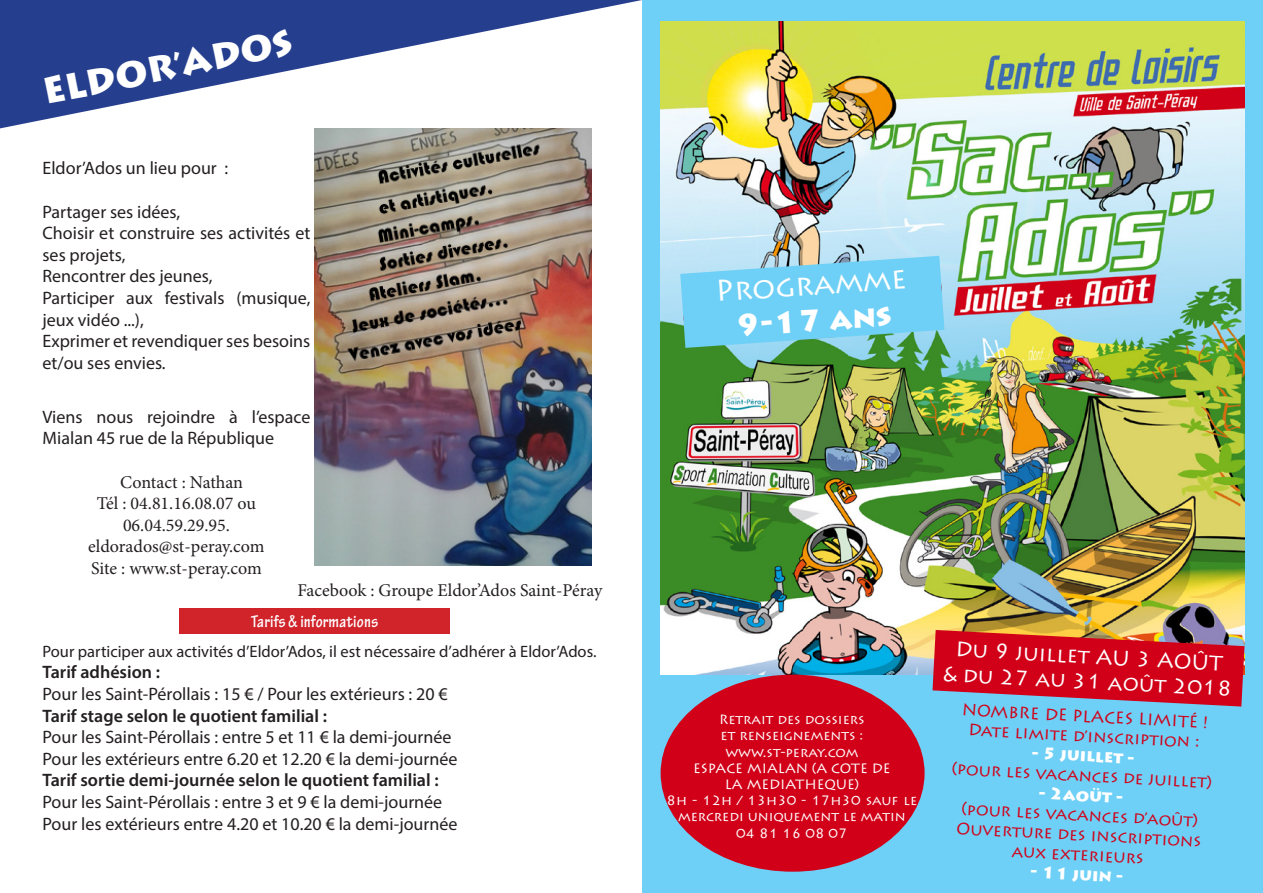
<style>
.page{position:relative;width:1263px;height:893px;background:#fff}
.page>*{position:absolute;margin:0;border:0;box-sizing:border-box;transform-origin:0 0}
.t1{font:900 36px "Lithos Pro";color:#fff}
.t2{font:30px "Lithos Pro";color:#fff}
.t3{font:900 30px "Lithos Pro";color:#fff}
.t4{font:21px "Lithos Pro";color:#fff}
.t5{font:18px/21.6px "Myriad Pro";color:#231f20}
.t6{font:18px/21.6px "Minion Pro";color:#231f20;text-align:center}
.t7{font:600 18px "Myriad Pro";color:#231f20}
.t8{font:700 condensed 18px "Tekton Pro";letter-spacing:.01em;color:#fff}
.t9{font:16.5px "Lithos Pro";color:#d10018}
.t10{font:16.5px "Myriad Pro";color:#231f20}
.t11{font:900 16.5px "Lithos Pro";color:#fff}
.t12{font:13.5px/16.2px "Lithos Pro";color:#fff;text-align:center}
</style>
<div class="page">
<div style="left:642px;top:0;width:621px;height:893px;background:#6ed0f6"></div>
<img style="left:661px;top:21px;width:583px;height:654px">
<svg style="left:0;top:0;width:642px;height:128px"></svg>
<svg style="left:932px;top:630px;width:312px;height:76px;background:#c32637"></svg>
<svg style="left:680px;top:256px;width:264px;height:92px"></svg>
<div style="left:661px;top:675px;width:263px;height:197px;background:#d10018;border-radius:50%"></div>
<div style="left:180px;top:608px;width:270px;height:26px;background:#d1232a"></div>
<img style="left:315px;top:128px;width:276px;height:438px">
<p class="t1" style="left:39px;top:69px;width:255px;rotate:-11deg">ELDOR’ADOS</p>
<p class="t5" style="left:43px;top:157px;width:187px">Eldor’Ados un lieu pour :</p>
<p class="t5" style="left:43px;top:200px;width:139px">Partager ses idées,</p>
<p class="t5" style="left:43px;top:222px;width:269px">Choisir et construire ses activités et ses projets,</p>
<p class="t5" style="left:43px;top:265px;width:171px">Rencontrer des jeunes,</p>
<p class="t5" style="left:43px;top:287px;width:269px">Participer aux festivals (musique, jeux vidéo ...),</p>
<p class="t5" style="left:43px;top:330px;width:269px">Exprimer et revendiquer ses besoins et/ou ses envies.</p>
<p class="t5" style="left:43px;top:406px;width:269px">Viens nous rejoindre à l’espace<br>Mialan 45 rue de la République</p>
<p class="t6" style="left:120px;top:471px;width:124px">Contact : Nathan</p>
<p class="t6" style="left:97px;top:493px;width:161px">Tél : 04.81.16.08.07 ou<br>06.04.59.29.95.</p>
<p class="t6" style="left:88px;top:536px;width:178px">eldorados@st-peray.com</p>
<p class="t6" style="left:91px;top:557px;width:172px">Site : www.st-peray.com</p>
<p class="t6" style="left:297px;top:579px;width:306px">Facebook : Groupe Eldor’Ados Saint-Péray</p>
<p class="t8" style="left:251px;top:611px;width:129px">Tarifs &amp; informations</p>
<p class="t10" style="left:43px;top:641px;width:555px">Pour participer aux activités d’Eldor’Ados, il est nécessaire d’adhérer à Eldor’Ados.</p>
<p class="t7" style="left:43px;top:661px;width:119px">Tarif adhésion :</p>
<p class="t5" style="left:43px;top:683px;width:407px">Pour les Saint-Pérollais : 15 € / Pour les extérieurs : 20 €</p>
<p class="t7" style="left:43px;top:704px;width:286px">Tarif stage selon le quotient familial :</p>
<p class="t5" style="left:43px;top:726px;width:410px">Pour les Saint-Pérollais : entre 5 et 11 € la demi-journée</p>
<p class="t5" style="left:43px;top:748px;width:416px">Pour les extérieurs entre 6.20 et 12.20 € la demi-journée</p>
<p class="t7" style="left:43px;top:769px;width:398px">Tarif sortie demi-journée selon le quotient familial :</p>
<p class="t5" style="left:43px;top:791px;width:401px">Pour les Saint-Pérollais : entre 3 et 9 € la demi-journée</p>
<p class="t5" style="left:43px;top:812px;width:416px">Pour les extérieurs entre 4.20 et 10.20 € la demi-journée</p>
<p class="t2" style="left:714px;top:274px;width:193px;rotate:-4deg">Programme</p>
<p class="t3" style="left:734px;top:307px;width:157px;rotate:-4deg">9-17 ans</p>
<p class="t12" style="left:719px;top:711px;width:147px">Retrait des dossiers</p>
<p class="t12" style="left:720px;top:728px;width:144px">et renseignements :</p>
<p class="t12" style="left:725px;top:744px;width:135px">www.st-peray.com</p>
<p class="t12" style="left:693px;top:760px;width:199px">ESPACE MIALAN (A COTE DE</p>
<p class="t12" style="left:725px;top:776px;width:136px">LA MEDIATHEQUE)</p>
<p class="t12" style="left:667px;top:792px;width:252px">8h - 12h / 13h30 - 17h30 sauf le mercredi uniquement le matin</p>
<p class="t12" style="left:736px;top:825px;width:113px">04 81 16 08 07</p>
<p class="t4" style="left:956px;top:637px;width:269px;rotate:3deg">Du 9 juillet AU 3 AOÛT</p>
<p class="t4" style="left:944px;top:662px;width:290px;rotate:3deg">&amp; du 27 au 31 août 2018</p>
<p class="t9" style="left:962px;top:700px;width:248px;rotate:3deg">NOMBRE DE PLACES LIMITÉ !</p>
<p class="t9" style="left:969px;top:720px;width:233px;rotate:3deg">Date limite d’inscription :</p>
<p class="t11" style="left:1032px;top:742px;width:104px;rotate:3deg">- 5 juillet -</p>
<p class="t9" style="left:952px;top:759px;width:262px;rotate:3deg">(pour les vacances de juillet)</p>
<p class="t11" style="left:1039px;top:782px;width:86px;rotate:3deg">- 2aoüt -</p>
<p class="t9" style="left:962px;top:799px;width:238px;rotate:3deg">(pour les vacances d’août)</p>
<p class="t9" style="left:957px;top:819px;width:247px;rotate:3deg">Ouverture des inscriptions</p>
<p class="t9" style="left:1012px;top:841px;width:134px;rotate:3deg">aux exterieurs</p>
<p class="t11" style="left:1031px;top:861px;width:94px;rotate:3deg">- 11 juin -</p>
</div>
